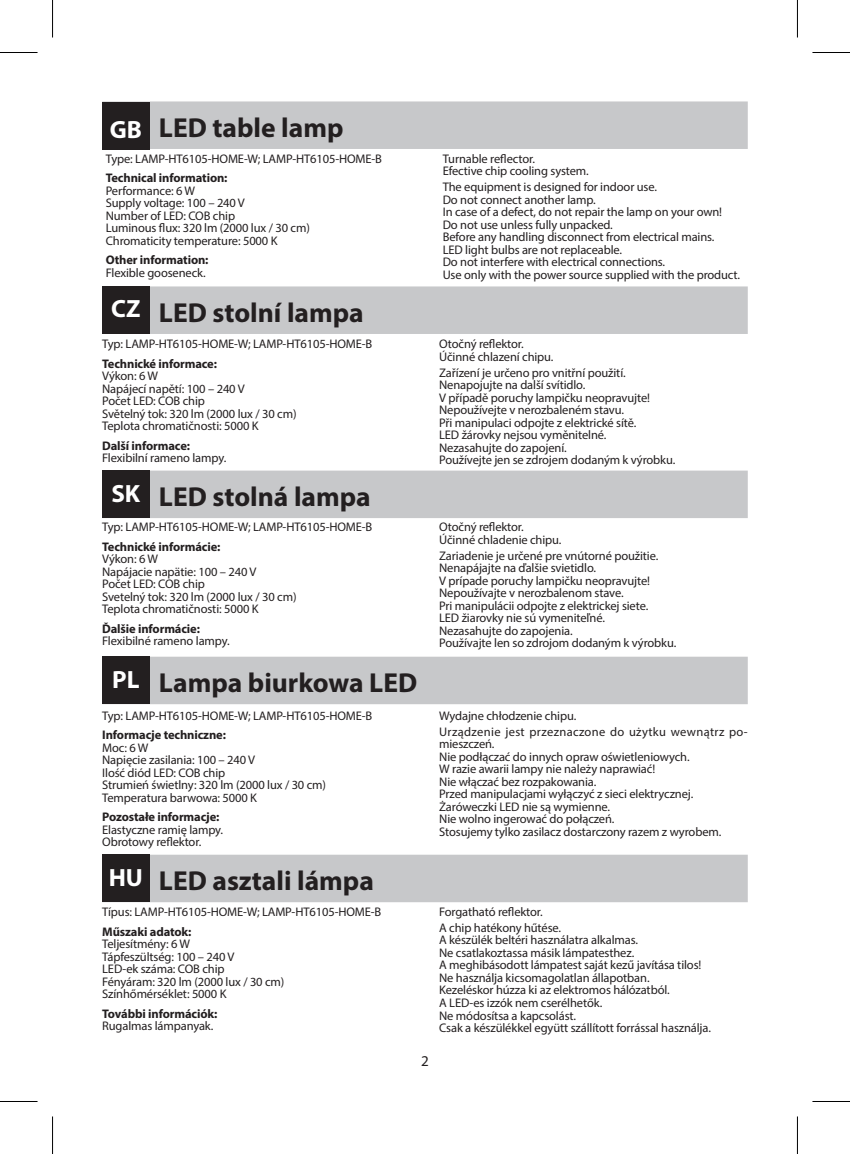
<style>
.page{position:relative;width:850px;height:1154px;background:#fff}
.page>*{position:absolute;margin:0;border:0;box-sizing:border-box;transform-origin:0 0}
.t1{font:700 27.5px "Myriad Pro";color:#231f20}
.t2{font:700 25px "Myriad Pro";color:#fff}
.t3{font:15px "Myriad Pro";color:#231f20}
.t4{font:12.5px/12.5px "Myriad Pro";letter-spacing:-.01em;color:#231f20}
.t5{font:700 12.5px "Myriad Pro";letter-spacing:-.01em;color:#231f20}
.t6{font:12.5px/16px "Myriad Pro";letter-spacing:.025em;color:#231f20}
</style>
<div class="page">
<div style="left:102px;top:855px;width:645px;height:47px;background:#c7c8ca"></div>
<div style="left:102px;top:286px;width:645px;height:48px;background:#c7c8ca"></div>
<div style="left:102px;top:101px;width:645px;height:48px;background:#c7c8ca"></div>
<div style="left:102px;top:471px;width:645px;height:47px;background:#c7c8ca"></div>
<div style="left:102px;top:657px;width:645px;height:47px;background:#c7c8ca"></div>
<div style="left:102px;top:102px;width:48px;height:48px;background:#231f20"></div>
<div style="left:102px;top:855px;width:47px;height:47px;background:#231f20"></div>
<div style="left:102px;top:286px;width:48px;height:48px;background:#231f20"></div>
<div style="left:102px;top:471px;width:47px;height:47px;background:#231f20"></div>
<div style="left:102px;top:657px;width:48px;height:47px;background:#231f20"></div>
<hr style="left:0;top:52px;width:38px;height:1px;background:#000">
<hr style="left:812px;top:52px;width:37px;height:1px;background:#000">
<hr style="left:0;top:1101px;width:38px;height:1px;background:#000">
<hr style="left:812px;top:1101px;width:37px;height:1px;background:#000">
<hr style="left:52px;top:0;width:1px;height:38px;background:#000">
<hr style="left:52px;top:1116px;width:1px;height:38px;background:#000">
<hr style="left:796px;top:0;width:1px;height:38px;background:#000">
<hr style="left:796px;top:1116px;width:1px;height:38px;background:#000">
<h2 class="t2" style="left:110px;top:113px;width:34px">GB</h2>
<h1 class="t1" style="left:159px;top:110px;width:186px">LED table lamp</h1>
<p class="t4" style="left:106px;top:152px;width:278px">Type: LAMP-HT6105-HOME-W; LAMP-HT6105-HOME-B</p>
<p class="t5" style="left:106px;top:170px;width:123px">Technical information:</p>
<p class="t4" style="left:106px;top:184px;width:205px">Performance: 6 W<br>Supply voltage: 100 – 240 V<br>Number of LED: COB chip<br>Luminous flux: 320 lm (2000 lux / 30 cm)<br>Chromaticity temperature: 5000 K</p>
<p class="t5" style="left:106px;top:252px;width:104px">Other information:</p>
<p class="t4" style="left:106px;top:266px;width:101px">Flexible gooseneck.</p>
<h2 class="t2" style="left:111px;top:293px;width:31px">CZ</h2>
<h1 class="t1" style="left:159px;top:295px;width:206px">LED stolní lampa</h1>
<p class="t4" style="left:102px;top:338px;width:271px">Typ: LAMP-HT6105-HOME-W; LAMP-HT6105-HOME-B</p>
<p class="t5" style="left:102px;top:355px;width:116px">Technické informace:</p>
<p class="t4" style="left:102px;top:370px;width:196px">Výkon: 6 W<br>Napájecí napětí: 100 – 240 V<br>Počet LED: COB chip<br>Světelný tok: 320 lm (2000 lux / 30 cm)<br>Teplota chromatičnosti: 5000 K</p>
<p class="t5" style="left:102px;top:437px;width:89px">Další informace:</p>
<p class="t4" style="left:102px;top:452px;width:125px">Flexibilní rameno lampy.</p>
<h2 class="t2" style="left:111px;top:477px;width:30px">SK</h2>
<h1 class="t1" style="left:159px;top:479px;width:213px">LED stolná lampa</h1>
<p class="t4" style="left:102px;top:520px;width:271px">Typ: LAMP-HT6105-HOME-W; LAMP-HT6105-HOME-B</p>
<p class="t5" style="left:102px;top:538px;width:120px">Technické informácie:</p>
<p class="t4" style="left:102px;top:552px;width:196px">Výkon: 6 W<br>Napájacie napätie: 100 – 240 V<br>Počet LED: COB chip<br>Svetelný tok: 320 lm (2000 lux / 30 cm)<br>Teplota chromatičnosti: 5000 K</p>
<p class="t5" style="left:102px;top:620px;width:99px">Ďalšie informácie:</p>
<p class="t4" style="left:102px;top:635px;width:129px">Flexibilné rameno lampy.</p>
<h2 class="t2" style="left:112px;top:663px;width:29px">PL</h2>
<h1 class="t1" style="left:159px;top:665px;width:260px">Lampa biurkowa LED</h1>
<p class="t4" style="left:102px;top:709px;width:271px">Typ: LAMP-HT6105-HOME-W; LAMP-HT6105-HOME-B</p>
<p class="t5" style="left:102px;top:727px;width:125px">Informacje techniczne:</p>
<p class="t4" style="left:102px;top:741px;width:225px">Moc: 6 W<br>Napięcie zasilania: 100 – 240 V<br>Ilość diód LED: COB chip<br>Strumień świetlny: 320 lm (2000 lux / 30 cm)<br>Temperatura barwowa: 5000 K</p>
<p class="t5" style="left:102px;top:809px;width:119px">Pozostałe informacje:</p>
<p class="t4" style="left:102px;top:823px;width:122px">Elastyczne ramię lampy.<br>Obrotowy reflektor.</p>
<h2 class="t2" style="left:109px;top:861px;width:36px">HU</h2>
<h1 class="t1" style="left:159px;top:863px;width:216px">LED asztali lámpa</h1>
<p class="t4" style="left:102px;top:905px;width:280px">Típus: LAMP-HT6105-HOME-W; LAMP-HT6105-HOME-B</p>
<p class="t5" style="left:102px;top:923px;width:91px">Műszaki adatok:</p>
<p class="t4" style="left:102px;top:937px;width:184px">Teljesítmény: 6 W<br>Tápfeszültség: 100 – 240 V<br>LED-ek száma: COB chip<br>Fényáram: 320 lm (2000 lux / 30 cm)<br>Színhőmérséklet: 5000 K</p>
<p class="t5" style="left:102px;top:1005px;width:117px">További információk:</p>
<p class="t4" style="left:102px;top:1019px;width:113px">Rugalmas lámpanyak.</p>
<p class="t3" style="left:421px;top:1052px;width:9px">2</p>
<p class="t4" style="left:442px;top:152px;width:147px">Turnable reflector.<br>Efective chip cooling system.</p>
<p class="t4" style="left:442px;top:180px;width:299px">The equipment is designed for indoor use.<br>Do not connect another lamp.<br>In case of a defect, do not repair the lamp on your own!<br>Do not use unless fully unpacked.<br>Before any handling disconnect from electrical mains.<br>LED light bulbs are not replaceable.<br>Do not interfere with electrical connections.<br>Use only with the power source supplied with the product.</p>
<p class="t4" style="left:439px;top:338px;width:116px">Otočný reflektor.<br>Účinné chlazení chipu.</p>
<p class="t4" style="left:439px;top:366px;width:237px">Zařízení je určeno pro vnitřní použití.<br>Nenapojujte na další svítidlo.<br>V případě poruchy lampičku neopravujte!<br>Nepoužívejte v nerozbaleném stavu.<br>Při manipulaci odpojte z elektrické sítě.<br>LED žárovky nejsou vyměnitelné.<br>Nezasahujte do zapojení.<br>Používejte jen se zdrojem dodaným k výrobku.</p>
<p class="t4" style="left:439px;top:520px;width:124px">Otočný reflektor.<br>Účinné chladenie chipu.</p>
<p class="t4" style="left:439px;top:549px;width:238px">Zariadenie je určené pre vnútorné použitie.<br>Nenapájajte na ďalšie svietidlo.<br>V prípade poruchy lampičku neopravujte!<br>Nepoužívajte v nerozbalenom stave.<br>Pri manipulácii odpojte z elektrickej siete.<br>LED žiarovky nie sú vymeniteľné.<br>Nezasahujte do zapojenia.<br>Používajte len so zdrojom dodaným k výrobku.</p>
<p class="t6" style="left:439px;top:707px;width:310px">Wydajne chłodzenie chipu.<br>Urządzenie jest przeznaczone do użytku wewnątrz po-</p>
<p class="t4" style="left:439px;top:737px;width:283px">mieszczeń.<br>Nie podłączać do innych opraw oświetleniowych.<br>W razie awarii lampy nie należy naprawiać!<br>Nie włączać bez rozpakowania.<br>Przed manipulacjami wyłączyć z sieci elektrycznej.<br>Żaróweczki LED nie są wymienne.<br>Nie wolno ingerować do połączeń.<br>Stosujemy tylko zasilacz dostarczony razem z wyrobem.</p>
<p class="t4" style="left:439px;top:903px;width:123px;line-height:16px">Forgatható reflektor.<br>A chip hatékony hűtése.</p>
<p class="t4" style="left:439px;top:934px;width:273px">A készülék beltéri használatra alkalmas.<br>Ne csatlakoztassa másik lámpatesthez.<br>A meghibásodott lámpatest saját kezű javítása tilos!<br>Ne használja kicsomagolatlan állapotban.<br>Kezeléskor húzza ki az elektromos hálózatból.<br>A LED-es izzók nem cserélhetők.<br>Ne módosítsa a kapcsolást.<br>Csak a készülékkel együtt szállított forrással használja.</p>
</div>
